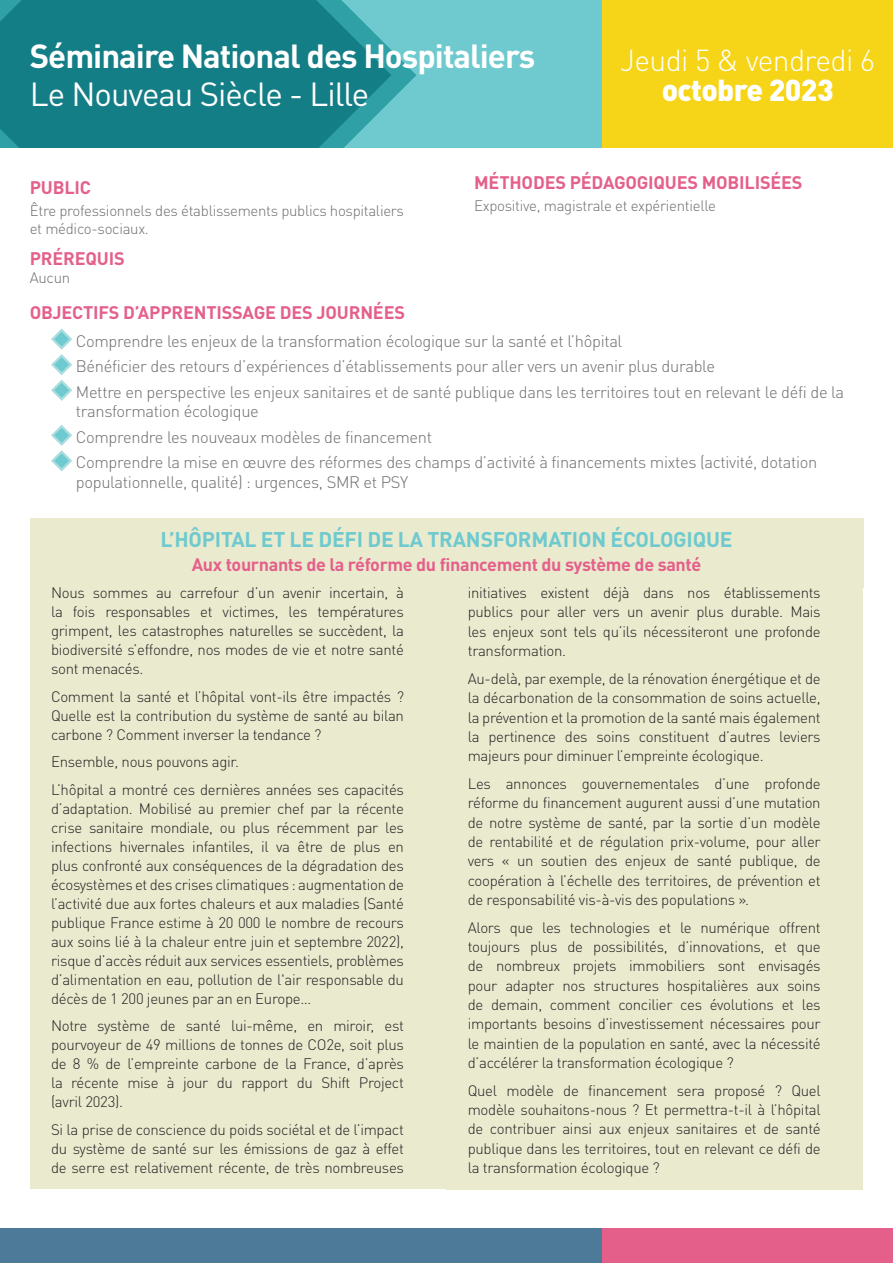
<style>
.page{position:relative;width:893px;height:1263px;background:#fff}
.page>*{position:absolute;margin:0;border:0;box-sizing:border-box;transform-origin:0 0}
.t1{font:700 33px "DINOT";letter-spacing:-.03em;color:#fff}
.t2{font:33px "DINOT";letter-spacing:-.03em;color:#fff}
.t3{font:300 30px "DINOT";letter-spacing:-.02em;color:#fff}
.t4{font:900 30px "DINOT";letter-spacing:-.02em;color:#fff}
.t5{font:700 21px "DINOT";letter-spacing:-.01em;color:#6ecace}
.t6{font:700 18px "DINOT";letter-spacing:-.01em;color:#e4608a}
.t7{font:300 16.5px/25.5px "DINOT";letter-spacing:-.02em;color:#6c6d70}
.t8{font:300 15px/19.4px "DINOT";letter-spacing:-.02em;color:#231f20;text-align:justify}
.t9{font:300 15px/18px "DINOT";letter-spacing:-.02em;color:#6c6d70}
</style>
<div class="page">
<div style="left:0;top:0;width:676px;height:149px;background:#6ecace"></div>
<svg style="left:391px;top:50px;width:25px;height:99px"></svg>
<svg style="left:0;top:0;width:391px;height:149px;fill:#147e86"></svg>
<div style="left:602px;top:0;width:291px;height:149px;background:#f6d518"></div>
<svg style="left:51px;top:328px;width:21px;height:73px"></svg>
<svg style="left:51px;top:425px;width:21px;height:46px"></svg>
<div style="left:0;top:1229px;width:676px;height:34px;background:#4e7a9a"></div>
<div style="left:602px;top:1229px;width:291px;height:34px;background:#e4608a"></div>
<div style="left:30px;top:518px;width:833px;height:47px;background:#eaeacf"></div>
<div style="left:30px;top:544px;width:833px;height:44px;background:#eaeacf"></div>
<div style="left:30px;top:574px;width:416px;height:116px;background:#eaeacf"></div>
<div style="left:30px;top:677px;width:416px;height:79px;background:#eaeacf"></div>
<div style="left:30px;top:743px;width:416px;height:40px;background:#eaeacf"></div>
<div style="left:30px;top:770px;width:416px;height:250px;background:#eaeacf"></div>
<div style="left:30px;top:1007px;width:416px;height:116px;background:#eaeacf"></div>
<div style="left:30px;top:1110px;width:416px;height:79px;background:#eaeacf"></div>
<div style="left:446px;top:574px;width:417px;height:98px;background:#eaeacf"></div>
<div style="left:446px;top:660px;width:417px;height:117px;background:#eaeacf"></div>
<div style="left:446px;top:765px;width:417px;height:156px;background:#eaeacf"></div>
<div style="left:446px;top:908px;width:417px;height:176px;background:#eaeacf"></div>
<div style="left:446px;top:1072px;width:417px;height:117px;background:#eaeacf"></div>
<h1 class="t1" style="left:30px;top:35px;width:507px">Séminaire National des Hospitaliers</h1>
<h1 class="t2" style="left:30px;top:73px;width:341px">Le Nouveau Siècle - Lille</h1>
<h2 class="t3" style="left:620px;top:42px;width:257px">Jeudi 5 &amp; vendredi 6</h2>
<h2 class="t4" style="left:662px;top:70px;width:173px">octobre 2023</h2>
<p class="t6" style="left:30px;top:175px;width:63px">PUBLIC</p>
<p class="t9" style="left:30px;top:201px;width:376px">Être professionnels des établissements publics hospitaliers et médico-sociaux.</p>
<p class="t6" style="left:30px;top:247px;width:96px">PRÉREQUIS</p>
<p class="t9" style="left:30px;top:269px;width:42px">Aucun</p>
<p class="t6" style="left:474px;top:171px;width:330px">MÉTHODES PÉDAGOGIQUES MOBILISÉES</p>
<p class="t9" style="left:474px;top:197px;width:243px">Expositive, magistrale et expérientielle</p>
<p class="t6" style="left:30px;top:300px;width:377px">OBJECTIFS D’APPRENTISSAGE DES JOURNÉES</p>
<p class="t7" style="left:76px;top:328px;width:770px">Comprendre les enjeux de la transformation écologique sur la santé et l’hôpital<br>Bénéficier des retours d’expériences d’établissements pour aller vers un avenir plus durable<br>Mettre en perspective les enjeux sanitaires et de santé publique dans les territoires tout en relevant le défi de la</p>
<p class="t7" style="left:76px;top:398px;width:743px">transformation écologique<br>Comprendre les nouveaux modèles de financement<br>Comprendre la mise en œuvre des réformes des champs d’activité à financements mixtes (activité, dotation</p>
<p class="t7" style="left:76px;top:469px;width:334px">populationnelle, qualité) : urgences, SMR et PSY</p>
<h3 class="t5" style="left:160px;top:526px;width:574px">L’HÔPITAL ET LE DÉFI DE LA TRANSFORMATION ÉCOLOGIQUE</h3>
<p class="t6" style="left:192px;top:552px;width:511px">Aux tournants de la réforme du financement du système de santé</p>
<p class="t8" style="left:51px;top:583px;width:354px">Nous sommes au carrefour d’un avenir incertain, à la fois responsables et victimes, les températures grimpent, les catastrophes naturelles se succèdent, la biodiversité s’effondre, nos modes de vie et notre santé sont menacés.</p>
<p class="t8" style="left:51px;top:686px;width:354px">Comment la santé et l’hôpital vont-ils être impactés ?<br>Quelle est la contribution du système de santé au bilan carbone ? Comment inverser la tendance ?</p>
<p class="t8" style="left:51px;top:748px;width:354px;line-height:27.5px">Ensemble, nous pouvons agir.<br>L’hôpital a montré ces dernières années ses capacités</p>
<p class="t8" style="left:51px;top:799px;width:354px">d’adaptation. Mobilisé au premier chef par la récente crise sanitaire mondiale, ou plus récemment par les infections hivernales infantiles, il va être de plus en plus confronté aux conséquences de la dégradation des écosystèmes et des crises climatiques : augmentation de l’activité due aux fortes chaleurs et aux maladies (Santé publique France estime à 20 000 le nombre de recours aux soins lié à la chaleur entre juin et septembre 2022), risque d’accès réduit aux services essentiels, problèmes d’alimentation en eau, pollution de l'air responsable du décès de 1 200 jeunes par an en Europe…</p>
<p class="t8" style="left:51px;top:1016px;width:354px">Notre système de santé lui-même, en miroir, est pourvoyeur de 49 millions de tonnes de CO2e, soit plus de 8 % de l’empreinte carbone de la France, d’après la récente mise à jour du rapport du Shift Project (avril 2023).</p>
<p class="t8" style="left:51px;top:1120px;width:354px">Si la prise de conscience du poids sociétal et de l’impact du système de santé sur les émissions de gaz à effet de serre est relativement récente, de très nombreuses</p>
<p class="t8" style="left:468px;top:583px;width:354px">initiatives existent déjà dans nos établissements publics pour aller vers un avenir plus durable. Mais les enjeux sont tels qu’ils nécessiteront une profonde transformation.</p>
<p class="t8" style="left:468px;top:669px;width:354px">Au-delà, par exemple, de la rénovation énergétique et de la décarbonation de la consommation de soins actuelle, la prévention et la promotion de la santé mais également la pertinence des soins constituent d’autres leviers majeurs pour diminuer l’empreinte écologique.</p>
<p class="t8" style="left:468px;top:774px;width:354px">Les annonces gouvernementales d’une profonde réforme du financement augurent aussi d’une mutation de notre système de santé, par la sortie d’un modèle de rentabilité et de régulation prix-volume, pour aller vers « un soutien des enjeux de santé publique, de coopération à l’échelle des territoires, de prévention et de responsabilité vis-à-vis des populations ».</p>
<p class="t8" style="left:468px;top:917px;width:354px">Alors que les technologies et le numérique offrent toujours plus de possibilités, d’innovations, et que de nombreux projets immobiliers sont envisagés pour adapter nos structures hospitalières aux soins de demain, comment concilier ces évolutions et les importants besoins d’investissement nécessaires pour le maintien de la population en santé, avec la nécessité d’accélérer la transformation écologique ?</p>
<p class="t8" style="left:468px;top:1080px;width:354px">Quel modèle de financement sera proposé ? Quel modèle souhaitons-nous ? Et permettra-t-il à l’hôpital de contribuer ainsi aux enjeux sanitaires et de santé publique dans les territoires, tout en relevant ce défi de la transformation écologique ?</p>
</div>
